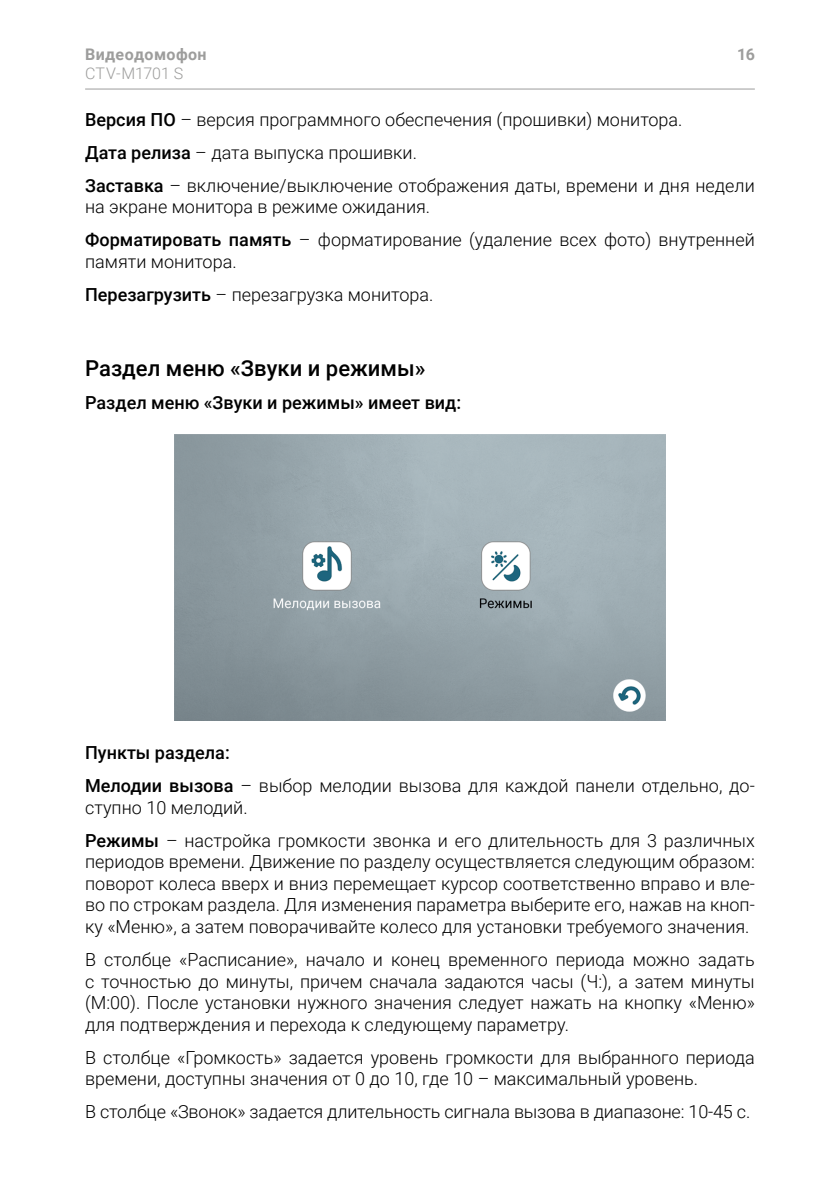
<style>
.page{position:relative;width:840px;height:1191px;background:#fff}
.page>*{position:absolute;margin:0;border:0;box-sizing:border-box;transform-origin:0 0}
.t1{font:500 22px "Roboto";color:#000}
.t2{font:300 18px/21.6px "Roboto";color:#000}
.t3{font:500 18px "Roboto";color:#000}
.t4{font:700 16px "Roboto";letter-spacing:.025em;color:#9d9d9c}
.t5{font:300 16px "Roboto";color:#9d9d9c}
.s1{font-weight:500}
</style>
<div class="page">
<hr style="left:85px;top:89px;width:669px;height:1px;background:#9d9d9c">
<img style="left:175px;top:434px;width:489px;height:286px">
<p class="t4" style="left:85px;top:43px;width:123px">Видеодомофон</p>
<p class="t5" style="left:85px;top:62px;width:100px">CTV-M1701 S</p>
<p class="t4" style="left:736px;top:43px;width:19px">16</p>
<p class="t2" style="left:85px;top:102px;width:670px;line-height:33px"><span class="s1">Версия ПО</span> – версия программного обеспечения (прошивки) монитора.<br><span class="s1">Дата релиза</span> – дата выпуска прошивки.<br><span class="s1">Заставка</span> – включение/выключение отображения даты, времени и дня недели</p>
<p class="t2" style="left:85px;top:190px;width:670px;line-height:33px">на экране монитора в режиме ожидания.<br><span class="s1">Форматировать память</span> – форматирование (удаление всех фото) внутренней</p>
<p class="t2" style="left:85px;top:244px;width:350px;line-height:33px">памяти монитора.<br><span class="s1">Перезагрузить</span> – перезагрузка монитора.</p>
<p class="t1" style="left:85px;top:353px;width:342px">Раздел меню «Звуки и режимы»</p>
<p class="t3" style="left:85px;top:390px;width:377px">Раздел меню «Звуки и режимы» имеет вид:</p>
<p class="t2" style="left:85px;top:735px;width:670px;line-height:33px"><span class="s1">Пункты раздела:<br>Мелодии вызова</span> – выбор мелодии вызова для каждой панели отдельно, до-</p>
<p class="t2" style="left:85px;top:790px;width:670px;line-height:33px">ступно 10 мелодий.<br><span class="s1">Режимы</span> – настройка громкости звонка и его длительность для 3 различных</p>
<p class="t2" style="left:85px;top:850px;width:670px;text-align:justify">периодов времени. Движение по разделу осуществляется следующим образом: поворот колеса вверх и вниз перемещает курсор соответственно вправо и вле&shy;во по строкам раздела. Для изменения параметра выберите его, нажав на кноп&shy;ку «Меню», а затем поворачивайте колесо для установки требуемого значения.</p>
<p class="t2" style="left:85px;top:948px;width:670px;text-align:justify">В столбце «Расписание», начало и конец временного периода можно задать с точностью до минуты, причем сначала задаются часы (Ч:), а затем минуты (М:00). После установки нужного значения следует нажать на кнопку «Меню» для подтверждения и перехода к следующему параметру.</p>
<p class="t2" style="left:85px;top:1045px;width:670px">В столбце «Громкость» задается уровень громкости для выбранного периода времени, доступны значения от 0 до 10, где 10 – максимальный уровень.</p>
<p class="t2" style="left:85px;top:1100px;width:666px">В столбце «Звонок» задается длительность сигнала вызова в диапазоне: 10-45 с.</p>
</div>
